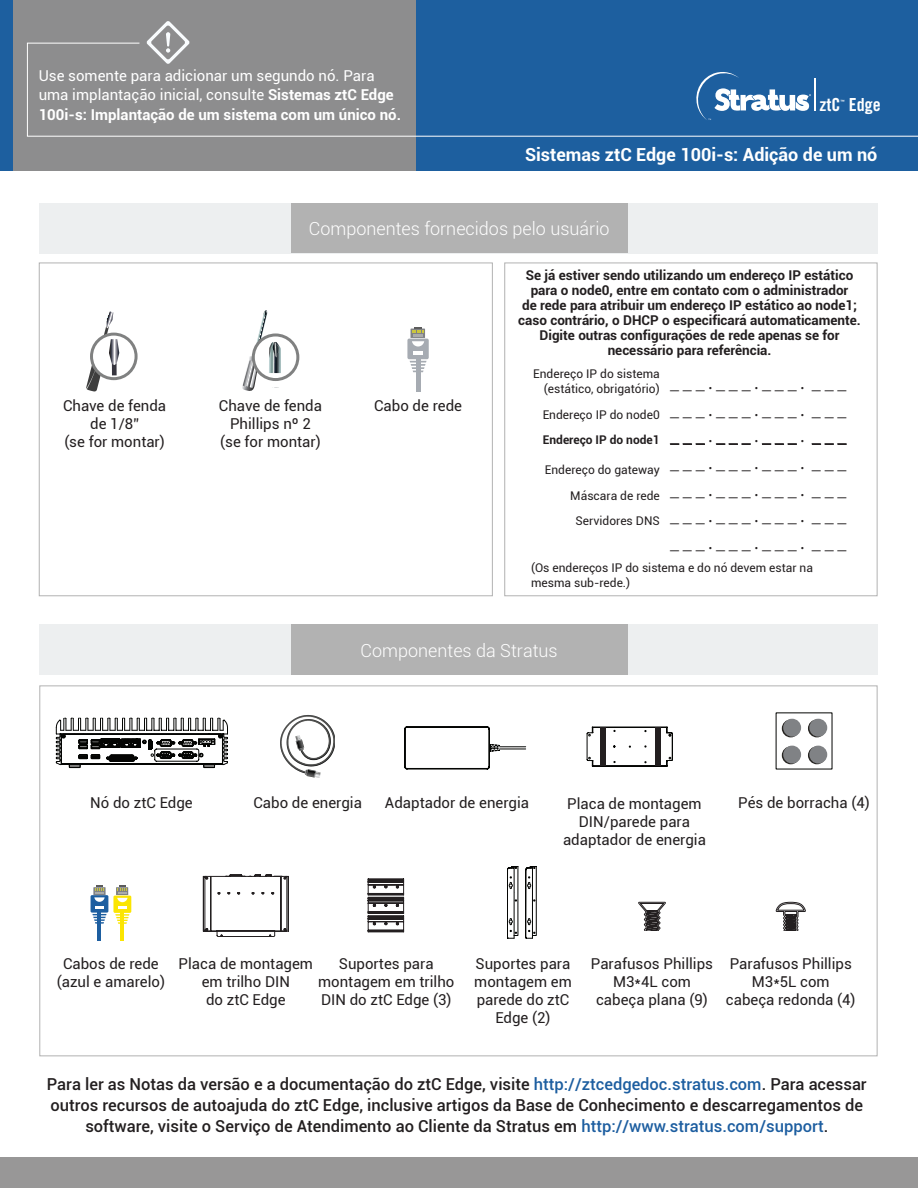
<style>
.page{position:relative;width:918px;height:1188px;background:#fff}
.page>*{position:absolute;margin:0;border:0;box-sizing:border-box;transform-origin:0 0}
.t1{font:18px/26.5px "Myriad Pro";color:#231f20}
.t2{font:300 18px "Roboto";color:#fff}
.t3{font:700 18px "Roboto";color:#fff}
.t4{font:18px "Trade Gothic LT Std Bd Cn 20";color:#fff}
.t5{font:500 16.5px/21px "Roboto";color:#231f20;text-align:center}
.t6{font:15px/18px "Roboto";color:#231f20;text-align:center}
.t7{font:15px/19.5px "Roboto";color:#fff}
.t8{font:700 13.5px/15px "Roboto";color:#231f20;text-align:center}
.t9{font:12px/15px "Roboto";color:#231f20;text-align:right}
.t10{font:700 12px "Roboto";color:#231f20}
.t11{font:4.35px "Trade Gothic LT Std Bd Cn 20";color:#fff}
.s1{font-weight:700}
.s2{color:#1d5ea0}
</style>
<div class="page">
<div style="left:0;top:0;width:918px;height:170px;background:#1d5f9f"></div>
<div style="left:39px;top:625px;width:839px;height:50px;background:#edeff0"></div>
<div style="left:291px;top:624px;width:336px;height:50px;background:#b2b2b2"></div>
<div style="left:39px;top:204px;width:839px;height:50px;background:#edeff0"></div>
<div style="left:291px;top:203px;width:336px;height:50px;background:#b2b2b2"></div>
<svg style="left:242px;top:310px;width:57px;height:81px"></svg>
<div style="left:407px;top:339px;width:22px;height:20px;background:#a6abb2;border-radius:2px"></div>
<hr style="left:416px;top:358px;width:4px;height:34px;background:#a6abb2">
<svg style="left:410px;top:361px;width:17px;height:11px"></svg>
<svg style="left:411px;top:327px;width:14px;height:28px"></svg>
<svg style="left:86px;top:311px;width:52px;height:81px"></svg>
<div style="left:0;top:1158px;width:918px;height:30px;background:#989797"></div>
<div style="left:504px;top:263px;width:374px;height:333px;border:1px solid #b2b2b2"></div>
<svg style="left:56px;top:595px;width:172px;height:173px"></svg>
<svg style="left:405px;top:727px;width:268px;height:42px"></svg>
<img style="left:280px;top:715px;width:53px;height:58px">
<svg style="left:305px;top:769px;width:16px;height:9px"></svg>
<svg style="left:295px;top:735px;width:9px;height:16px"></svg>
<div style="left:91px;top:895px;width:17px;height:18px;background:#1d5ea0"></div>
<hr style="left:98px;top:912px;width:3px;height:28px;background:#1d5ea0">
<svg style="left:92px;top:886px;width:15px;height:38px"></svg>
<div style="left:113px;top:896px;width:18px;height:17px;background:#fbe501"></div>
<hr style="left:120px;top:912px;width:4px;height:28px;background:#fbe501">
<svg style="left:115px;top:886px;width:14px;height:38px"></svg>
<hr style="left:368px;top:932px;width:36px;height:1px;background:#231f20">
<svg style="left:368px;top:879px;width:36px;height:53px"></svg>
<svg style="left:203px;top:875px;width:86px;height:62px"></svg>
<svg style="left:776px;top:902px;width:29px;height:29px"></svg>
<svg style="left:638px;top:902px;width:28px;height:29px"></svg>
<svg style="left:808px;top:746px;width:18px;height:18px"></svg>
<div style="left:809px;top:746px;width:18px;height:18px;background:#808285;border-radius:50%"></div>
<svg style="left:782px;top:746px;width:18px;height:18px"></svg>
<div style="left:783px;top:746px;width:18px;height:18px;background:#808285;border-radius:50%"></div>
<svg style="left:808px;top:719px;width:18px;height:18px"></svg>
<div style="left:809px;top:719px;width:18px;height:18px;background:#808285;border-radius:50%"></div>
<svg style="left:782px;top:719px;width:18px;height:18px"></svg>
<div style="left:783px;top:719px;width:18px;height:18px;background:#808285;border-radius:50%"></div>
<svg style="left:670px;top:443px;width:35px;height:2px"></svg>
<svg style="left:716px;top:443px;width:35px;height:2px"></svg>
<svg style="left:762px;top:443px;width:35px;height:2px"></svg>
<svg style="left:812px;top:443px;width:35px;height:2px"></svg>
<div style="left:14px;top:0;width:402px;height:171px;background:#8d8d8e"></div>
<svg style="left:27px;top:42px;width:891px;height:95px"></svg>
<svg style="left:146px;top:21px;width:44px;height:43px"></svg>
<div style="left:655px;top:727px;width:5px;height:39px;background:#231f20"></div>
<div style="left:600px;top:727px;width:6px;height:39px;background:#231f20"></div>
<svg style="left:507px;top:866px;width:11px;height:72px"></svg>
<svg style="left:525px;top:866px;width:11px;height:72px"></svg>
<hr style="left:814px;top:78px;width:1px;height:33px;background:#fff">
<svg style="left:694px;top:71px;width:117px;height:49px"></svg>
<p class="t7" style="left:39px;top:65px;width:364px">Use somente para adicionar um segundo nó. Para uma implantação inicial, consulte <span class="s1">Sistemas ztC Edge<br>100i-s: Implantação de um sistema com um único nó.</span></p>
<p class="t4" style="left:819px;top:93px;width:23px">ztC</p>
<p class="t11" style="left:840px;top:99px;width:6px">™</p>
<p class="t4" style="left:849px;top:93px;width:33px">Edge</p>
<p class="t3" style="left:525px;top:142px;width:354px">Sistemas ztC Edge 100i-s: Adição de um nó</p>
<p class="t2" style="left:309px;top:216px;width:302px">Componentes fornecidos pelo usuário</p>
<p class="t6" style="left:63px;top:396px;width:105px">Chave de fenda de 1/8”<br>(se for montar)</p>
<p class="t6" style="left:374px;top:396px;width:89px">Cabo de rede</p>
<p class="t6" style="left:219px;top:396px;width:105px">Chave de fenda<br>Phillips nº 2 (se for montar)</p>
<p class="t8" style="left:518px;top:267px;width:344px">Se já estiver sendo utilizando um endereço IP estático para o node0, entre em contato com o administrador<br>de rede para atribuir um endereço IP estático ao node1; caso contrário, o DHCP o especificará automaticamente.<br>Digite outras configurações de rede apenas se for necessário para referência.</p>
<p class="t9" style="left:533px;top:366px;width:128px">Endereço IP do sistema (estático, obrigatório)</p>
<p class="t9" style="left:543px;top:406px;width:119px">Endereço IP do node0</p>
<p class="t10" style="left:543px;top:431px;width:118px">Endereço IP do node1</p>
<p class="t9" style="left:545px;top:457px;width:116px;line-height:25.5px">Endereço do gateway<br>Máscara de rede<br>Servidores DNS</p>
<p class="t1" style="left:670px;top:370px;width:178px">_ _ _ . _ _ _ . _ _ _ . _ _ _ _ _ _ . _ _ _ . _ _ _ . _ _ _</p>
<p class="t1" style="left:670px;top:423px;width:178px">_ _ _ . _ _ _ . _ _ _ . _ _ _</p>
<p class="t1" style="left:670px;top:450px;width:178px;text-align:justify">_ _ _ . _ _ _ . _ _ _ . _ _ _ _ _ _ . _ _ _ . _ _ _ . _ _ _ _ _ _ . _ _ _ . _ _ _ . _ _ _ _ _ _ . _ _ _ . _ _ _ . _ _ _</p>
<p class="t9" style="left:531px;top:560px;width:283px;text-align:left">(Os endereços IP do sistema e do nó devem estar na mesma sub-rede.)</p>
<p class="t2" style="left:361px;top:638px;width:199px">Componentes da Stratus</p>
<p class="t6" style="left:90px;top:793px;width:104px">Nó do ztC Edge</p>
<p class="t6" style="left:253px;top:793px;width:110px">Cabo de energia</p>
<p class="t6" style="left:385px;top:793px;width:146px">Adaptador de energia</p>
<p class="t6" style="left:563px;top:794px;width:144px">Placa de montagem<br>DIN/parede para adaptador de energia</p>
<p class="t6" style="left:738px;top:793px;width:133px">Pés de borracha (4)</p>
<p class="t6" style="left:57px;top:954px;width:110px">Cabos de rede (azul e amarelo)</p>
<p class="t6" style="left:179px;top:954px;width:136px">Placa de montagem em trilho DIN<br>do ztC Edge</p>
<p class="t6" style="left:318px;top:954px;width:138px">Suportes para montagem em trilho<br>DIN do ztC Edge (3)</p>
<p class="t6" style="left:474px;top:954px;width:99px">Suportes para montagem em parede do ztC<br>Edge (2)</p>
<p class="t6" style="left:591px;top:954px;width:124px">Parafusos Phillips<br>M3*4L com cabeça plana (9)</p>
<p class="t6" style="left:726px;top:954px;width:131px">Parafusos Phillips<br>M3*5L com cabeça redonda (4)</p>
<p class="t5" style="left:47px;top:1073px;width:821px">Para ler as Notas da versão e a documentação do ztC Edge, visite <span class="s2">http://ztcedgedoc.stratus.com</span>. Para acessar outros recursos de autoajuda do ztC Edge, inclusive artigos da Base de Conhecimento e descarregamentos de software, visite o Serviço de Atendimento ao Cliente da Stratus em <span class="s2">http://www.stratus.com/support</span>.</p>
</div>
